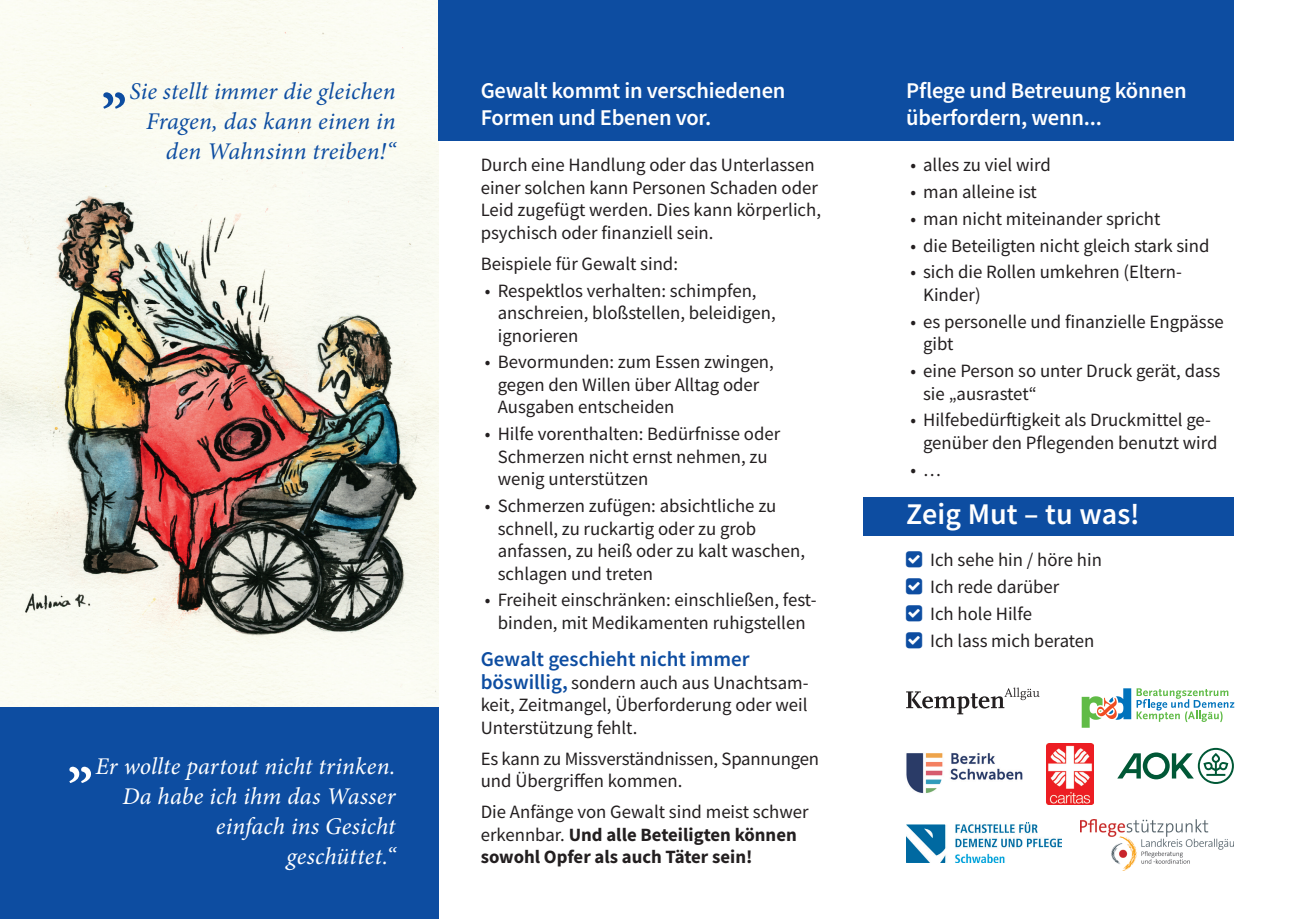
<style>
.page{position:relative;width:1289px;height:919px;background:#fff}
.page>*{position:absolute;margin:0;border:0;box-sizing:border-box;transform-origin:0 0}
.t1{font:700 54px "Minion Pro";color:#0d4da1}
.t2{font:700 54px "Minion Pro";color:#fff}
.t3{font:600 30px "Source Sans Pro";color:#fff}
.t4{font:italic 24px/30px "Minion Pro";letter-spacing:.005em;color:#fff;text-align:right}
.t5{font:italic 24px/30px "Minion Pro";letter-spacing:.005em;color:#0d4da1;text-align:right}
.t6{font:600 22.5px/27px "Source Sans Pro";letter-spacing:-.01em;color:#fff}
.t7{font:600 21px "Source Sans Pro";color:#0d4da1}
.t8{font:18.75px/22.5px "Source Sans Pro";color:#231f20}
.t9{font:700 18.75px/22.5px "Source Sans Pro";color:#231f20}
.s1{font-weight:600;font-size:21px;color:#0d4da1}
.s2{font-weight:400}
</style>
<div class="page">
<img style="left:0;top:0;width:438px;height:708px">
<div style="left:0;top:708px;width:438px;height:210px;background:#0d4da1"></div>
<div style="left:438px;top:0;width:795px;height:140px;background:#0d4da1"></div>
<div style="left:863px;top:497px;width:370px;height:38px;background:#0d4da1"></div>
<svg style="left:1117px;top:747px;width:116px;height:36px"></svg>
<svg style="left:1081px;top:688px;width:153px;height:39px"></svg>
<img style="left:1046px;top:743px;width:46px;height:61px">
<img style="left:906px;top:753px;width:117px;height:40px">
<img style="left:906px;top:822px;width:155px;height:40px">
<img style="left:1080px;top:819px;width:153px;height:51px">
<svg style="left:906px;top:687px;width:133px;height:27px"></svg>
<h1 class="t1" style="left:101px;top:45px;width:27px">„</h1>
<p class="t5" style="left:129px;top:77px;width:268px">Sie stellt immer die gleichen<br>Fragen, das kann einen in den Wahnsinn treiben!“</p>
<h1 class="t2" style="left:67px;top:719px;width:27px">„</h1>
<p class="t4" style="left:95px;top:750px;width:301px">Er wollte partout nicht trinken.<br>Da habe ich ihm das Wasser einfach ins Gesicht<br>geschüttet.“</p>
<p class="t6" style="left:480px;top:76px;width:306px">Gewalt kommt in verschiedenen<br>Formen und Ebenen vor.</p>
<p class="t8" style="left:480px;top:154px;width:342px">Durch eine Handlung oder das Unterlassen einer solchen kann Personen Schaden oder Leid zugefügt werden. Dies kann körperlich, psychisch oder finanziell sein.</p>
<p class="t8" style="left:480px;top:252px;width:199px">Beispiele für Gewalt sind:</p>
<p class="t8" style="left:497px;top:279px;width:279px;text-indent:-13px">• Respektlos verhalten: schimpfen, anschreien, bloßstellen, beleidigen, ignorieren</p>
<p class="t8" style="left:497px;top:351px;width:278px;text-indent:-13px">• Bevormunden: zum Essen zwingen, gegen den Willen über Alltag oder<br>Ausgaben entscheiden</p>
<p class="t8" style="left:497px;top:422px;width:284px;text-indent:-13px">• Hilfe vorenthalten: Bedürfnisse oder<br>Schmerzen nicht ernst nehmen, zu wenig unterstützen</p>
<p class="t8" style="left:497px;top:494px;width:309px;text-indent:-13px">• Schmerzen zufügen: absichtliche zu schnell, zu ruckartig oder zu grob anfassen, zu heiß oder zu kalt waschen, schlagen und treten</p>
<p class="t8" style="left:485px;top:588px;width:333px;text-align:center">• Freiheit einschränken: einschließen, fest&shy;binden, mit Medikamenten ruhigstellen</p>
<p class="t7" style="left:480px;top:645px;width:270px">Gewalt geschieht nicht immer</p>
<p class="t8" style="left:480px;top:671px;width:329px;text-align:justify"><span class="s1">böswillig,</span> sondern auch aus Unachtsam&shy;keit, Zeitmangel, Überforderung oder weil Unterstützung fehlt.</p>
<p class="t8" style="left:480px;top:747px;width:340px">Es kann zu Missverständnissen, Spannungen und Übergriffen kommen.</p>
<p class="t9" style="left:480px;top:800px;width:329px"><span class="s2">Die Anfänge von Gewalt sind meist schwer erkennbar.</span> Und alle Beteiligten können sowohl Opfer als auch Täter sein!</p>
<p class="t6" style="left:906px;top:76px;width:282px">Pflege und Betreuung können überfordern, wenn...</p>
<p class="t8" style="left:910px;top:154px;width:142px">• alles zu viel wird</p>
<p class="t8" style="left:910px;top:180px;width:128px">• man alleine ist</p>
<p class="t8" style="left:910px;top:207px;width:251px">• man nicht miteinander spricht</p>
<p class="t8" style="left:910px;top:234px;width:301px">• die Beteiligten nicht gleich stark sind</p>
<p class="t8" style="left:923px;top:261px;width:260px;text-indent:-13px">• sich die Rollen umkehren (Eltern-<br>Kinder)</p>
<p class="t8" style="left:923px;top:310px;width:302px;text-indent:-13px">• es personelle und finanzielle Engpässe gibt</p>
<p class="t8" style="left:923px;top:359px;width:299px;text-indent:-13px">• eine Person so unter Druck gerät, dass sie „ausrastet“</p>
<p class="t8" style="left:923px;top:408px;width:296px;text-indent:-13px">• Hilfebedürftigkeit als Druckmittel ge&shy;genüber den Pflegenden benutzt wird</p>
<p class="t8" style="left:910px;top:458px;width:32px">• …</p>
<h2 class="t3" style="left:906px;top:494px;width:235px">Zeig Mut – tu was!</h2>
<p class="t8" style="left:930px;top:546px;width:173px;line-height:26.7px">Ich sehe hin / höre hin<br>Ich rede darüber<br>Ich hole Hilfe<br>Ich lass mich beraten</p>
</div>
